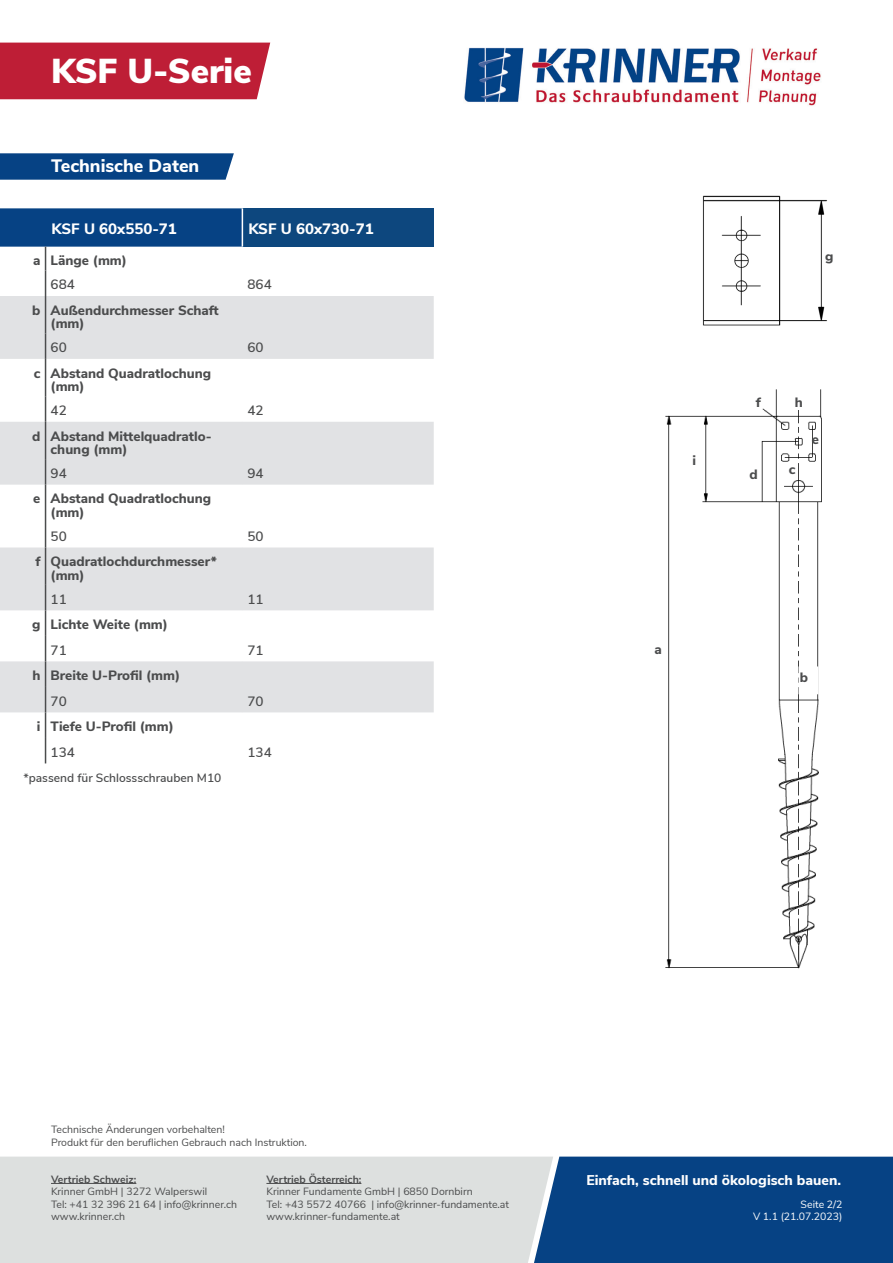
<style>
.page{position:relative;width:893px;height:1263px;background:#fff}
.page>*{position:absolute;margin:0;border:0;box-sizing:border-box;transform-origin:0 0}
.t1{font:900 34.5px "Nunito Sans";color:#fff}
.t2{font:800 18px "Nunito Sans";color:#fff}
.Subline{font:800 15px "Nunito Sans";color:#fff}
.t3{font:800 14.1px "Nunito Sans";color:#fff}
.Tabelle_fett{font:800 13.5px/13.5px "Nunito Sans";color:#4b4c4d}
.Tabelle_normal{font:600 13.5px "Nunito Sans";color:#4b4c4d}
.t4{font:600 12px "Nunito Sans";color:#4b4c4d}
.t5{font:10.5px "Nunito Sans";color:#4b4c4d}
.t6{font:700 10.5px "Nunito Sans";color:#4b4c4d}
.t7{font:10.5px "Nunito Sans";color:#fff}
</style>
<div class="page">
<img style="left:702px;top:195px;width:126px;height:131px">
<img style="left:665px;top:389px;width:157px;height:580px">
<svg style="left:0;top:153px;width:234px;height:27px;background:#104989"></svg>
<div style="left:553px;top:1156px;width:340px;height:107px;background:#064284"></div>
<div style="left:0;top:43px;width:270px;height:56px;background:#be1e36"></div>
<div style="left:0;top:1156px;width:553px;height:107px;background:#dde0df"></div>
<hr style="left:51px;top:1183px;width:85px;height:1px;background:#4b4c4d">
<hr style="left:266px;top:1183px;width:95px;height:1px;background:#4b4c4d">
<div style="left:242px;top:208px;width:192px;height:39px;background:#0d477e"></div>
<svg style="left:0;top:296px;width:434px;height:416px;fill:#e1e2e4"></svg>
<hr style="left:242px;top:208px;width:1px;height:39px;background:#fff">
<svg style="left:0;top:208px;width:242px;height:88px"></svg>
<hr style="left:45px;top:296px;width:1px;height:37px;background:#4b4c4d">
<svg style="left:45px;top:333px;width:1px;height:26px"></svg>
<hr style="left:45px;top:359px;width:1px;height:37px;background:#4b4c4d">
<svg style="left:45px;top:396px;width:1px;height:26px"></svg>
<hr style="left:45px;top:422px;width:1px;height:37px;background:#4b4c4d">
<svg style="left:45px;top:459px;width:1px;height:26px"></svg>
<svg style="left:45px;top:522px;width:1px;height:25px"></svg>
<hr style="left:45px;top:485px;width:1px;height:37px;background:#4b4c4d">
<hr style="left:45px;top:547px;width:1px;height:38px;background:#4b4c4d">
<svg style="left:45px;top:585px;width:1px;height:178px"></svg>
<img style="left:464px;top:47px;width:357px;height:59px">
<p class="t1" style="left:51px;top:46px;width:202px">KSF U-Serie</p>
<p class="t2" style="left:51px;top:152px;width:150px">Technische Daten</p>
<p class="Subline" style="left:52px;top:218px;width:127px">KSF U 60x550-71</p>
<p class="Subline" style="left:248px;top:218px;width:127px">KSF U 60x730-71</p>
<p class="Tabelle_fett" style="left:33px;top:253px;width:9px">a</p>
<p class="Tabelle_fett" style="left:51px;top:253px;width:78px">Länge (mm)</p>
<p class="Tabelle_normal" style="left:51px;top:275px;width:26px">684</p>
<p class="Tabelle_normal" style="left:247px;top:275px;width:26px">864</p>
<p class="Tabelle_fett" style="left:32px;top:303px;width:10px">b</p>
<p class="Tabelle_fett" style="left:51px;top:303px;width:170px">Außendurchmesser Schaft (mm)</p>
<p class="Tabelle_normal" style="left:51px;top:338px;width:18px">60</p>
<p class="Tabelle_normal" style="left:247px;top:338px;width:18px">60</p>
<p class="Tabelle_fett" style="left:34px;top:365px;width:8px">c</p>
<p class="Tabelle_fett" style="left:51px;top:365px;width:162px">Abstand Quadratlochung (mm)</p>
<p class="Tabelle_normal" style="left:51px;top:400px;width:18px">42</p>
<p class="Tabelle_normal" style="left:247px;top:400px;width:18px">42</p>
<p class="Tabelle_fett" style="left:32px;top:428px;width:10px">d</p>
<p class="Tabelle_fett" style="left:51px;top:428px;width:163px">Abstand Mittelquadratlo&shy;chung (mm)</p>
<p class="Tabelle_normal" style="left:51px;top:463px;width:18px">94</p>
<p class="Tabelle_normal" style="left:247px;top:463px;width:18px">94</p>
<p class="Tabelle_fett" style="left:33px;top:491px;width:9px">e</p>
<p class="Tabelle_fett" style="left:51px;top:491px;width:162px">Abstand Quadratlochung (mm)</p>
<p class="Tabelle_normal" style="left:51px;top:526px;width:18px">50</p>
<p class="Tabelle_normal" style="left:247px;top:526px;width:18px">50</p>
<p class="Tabelle_fett" style="left:35px;top:554px;width:7px">f</p>
<p class="Tabelle_fett" style="left:51px;top:554px;width:168px">Quadratlochdurchmesser* (mm)</p>
<p class="Tabelle_normal" style="left:51px;top:589px;width:18px">11</p>
<p class="Tabelle_normal" style="left:247px;top:589px;width:18px">11</p>
<p class="Tabelle_fett" style="left:32px;top:617px;width:10px">g</p>
<p class="Tabelle_fett" style="left:51px;top:617px;width:119px">Lichte Weite (mm)</p>
<p class="Tabelle_normal" style="left:51px;top:640px;width:18px">71</p>
<p class="Tabelle_normal" style="left:247px;top:640px;width:18px">71</p>
<p class="Tabelle_fett" style="left:32px;top:668px;width:10px">h</p>
<p class="Tabelle_fett" style="left:51px;top:668px;width:131px">Breite U-Profil (mm)</p>
<p class="Tabelle_normal" style="left:51px;top:691px;width:18px">70</p>
<p class="Tabelle_normal" style="left:247px;top:691px;width:18px">70</p>
<p class="Tabelle_fett" style="left:37px;top:719px;width:5px">i</p>
<p class="Tabelle_fett" style="left:51px;top:719px;width:125px">Tiefe U-Profil (mm)</p>
<p class="Tabelle_normal" style="left:51px;top:742px;width:26px">134</p>
<p class="Tabelle_normal" style="left:247px;top:742px;width:26px">134</p>
<p class="t4" style="left:23px;top:769px;width:200px">*passend für Schlossschrauben M10</p>
<p class="Tabelle_fett" style="left:692px;top:453px;width:5px">i</p>
<p class="Tabelle_fett" style="left:825px;top:249px;width:10px">g</p>
<p class="Tabelle_fett" style="left:756px;top:395px;width:7px">f</p>
<p class="Tabelle_fett" style="left:749px;top:466px;width:10px">d</p>
<p class="Tabelle_fett" style="left:795px;top:394px;width:10px">h</p>
<p class="Tabelle_fett" style="left:789px;top:462px;width:8px">c</p>
<p class="Tabelle_fett" style="left:812px;top:432px;width:9px">e</p>
<p class="Tabelle_fett" style="left:655px;top:641px;width:9px">a</p>
<p class="Tabelle_fett" style="left:800px;top:669px;width:10px">b</p>
<p class="t5" style="left:51px;top:1122px;width:175px">Technische Änderungen vorbehalten!</p>
<p class="t5" style="left:51px;top:1134px;width:257px">Produkt für den beruflichen Gebrauch nach Instruktion.</p>
<p class="t6" style="left:266px;top:1171px;width:96px">Vertrieb Österreich:</p>
<p class="t5" style="left:266px;top:1184px;width:208px">Krinner Fundamente GmbH | 6850 Dornbirn</p>
<p class="t5" style="left:266px;top:1196px;width:244px">Tel: +43 5572 40766 | info@krinner-fundamente.at</p>
<p class="t5" style="left:266px;top:1209px;width:135px">www.krinner-fundamente.at</p>
<p class="t6" style="left:51px;top:1171px;width:87px">Vertrieb Schweiz:</p>
<p class="t5" style="left:51px;top:1184px;width:158px">Krinner GmbH | 3272 Walperswil</p>
<p class="t5" style="left:51px;top:1196px;width:188px">Tel: +41 32 396 21 64 | info@krinner.ch</p>
<p class="t5" style="left:51px;top:1209px;width:76px">www.krinner.ch</p>
<p class="t3" style="left:586px;top:1169px;width:256px">Einfach, schnell und ökologisch bauen.</p>
<p class="t7" style="left:801px;top:1197px;width:43px">Seite 2/2</p>
<p class="t7" style="left:753px;top:1209px;width:91px">V 1.1 (21.07.2023)</p>
</div>
